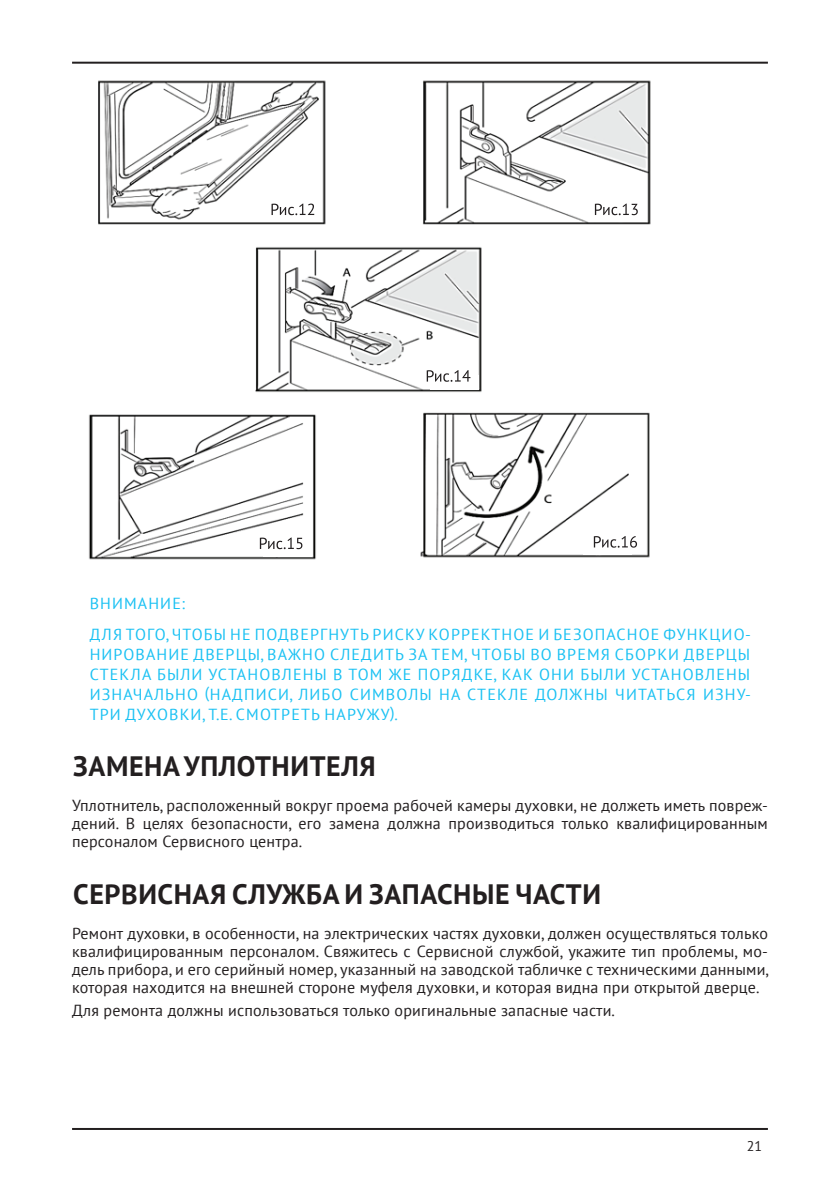
<style>
.page{position:relative;width:840px;height:1191px;background:#fff}
.page>*{position:absolute;margin:0;border:0;box-sizing:border-box;transform-origin:0 0}
.t1{font:700 28px "PT Sans";letter-spacing:.02em;color:#231f20}
.t2{font:16px/18px "PT Sans";letter-spacing:.01em;color:#231f20;text-align:justify}
.t3{font:16px/20px "PT Sans";letter-spacing:.07em;color:#1ac1f3}
.t4{font:14px "PT Sans";color:#231f20}
</style>
<div class="page">
<hr style="left:72px;top:1128px;width:695px;height:2px;background:#231f20">
<hr style="left:72px;top:62px;width:695px;height:2px;background:#231f20">
<img style="left:89px;top:80px;width:562px;height:480px">
<div style="left:268px;top:205px;width:49px;height:15px;background:#fff"></div>
<svg style="left:271px;top:204px;width:43px;height:11px"></svg>
<div style="left:595px;top:207px;width:49px;height:15px;background:#fff"></div>
<svg style="left:594px;top:204px;width:43px;height:11px"></svg>
<div style="left:429px;top:375px;width:49px;height:14px;background:#fff"></div>
<svg style="left:426px;top:370px;width:44px;height:12px"></svg>
<div style="left:263px;top:542px;width:48px;height:15px;background:#fff"></div>
<svg style="left:260px;top:537px;width:42px;height:12px"></svg>
<div style="left:583px;top:540px;width:48px;height:14px;background:#fff"></div>
<svg style="left:593px;top:536px;width:43px;height:11px"></svg>
<p class="t3" style="left:90px;top:592px;width:23px">ВНИМАНИЕ</p>
<p class="t3" style="left:90px;top:587px;width:662px;line-height:31.4px;text-indent:92px">:<br>Для того, чтобы не подвергнуть риску корректное и безопасное функцио-</p>
<p class="t3" style="left:90px;top:644px;width:662px;text-align:justify">нирование дверцы, важно следить за тем, чтобы во время сборки дверцы стекла были установлены в том же порядке, как они были установлены изначально (надписи, либо символы на стекле должны читаться изну&shy;три духовки, т.е. смотреть наружу).</p>
<h1 class="t1" style="left:73px;top:748px;width:304px">ЗАМЕНА УПЛОТНИТЕЛЯ</h1>
<p class="t2" style="left:72px;top:796px;width:697px">Уплотнитель, расположенный вокруг проема рабочей камеры духовки, не должеть иметь повреж&shy;дений. В целях безопасности, его замена должна производиться только квалифицированным персоналом Сервисного центра.</p>
<h1 class="t1" style="left:73px;top:875px;width:49px">СЕРВИ</h1>
<h1 class="t1" style="left:157px;top:875px;width:441px">СНАЯ СЛУЖБА И ЗАПАСНЫЕ ЧАСТИ</h1>
<p class="t2" style="left:72px;top:923px;width:698px">Ремонт духовки, в особенности, на электрических частях духовки, должен осуществляться только квалифицированным персоналом. Свяжитесь с Сервисной службой, укажите тип проблемы, мо&shy;дель прибора, и его серийный номер, указанный на заводской табличке с техническими данными, которая находится на внешней стороне муфеля духовки, и которая видна при открытой дверце.</p>
<p class="t2" style="left:72px;top:1001px;width:544px">Для ремонта должны использоваться только оригинальные запасные части.</p>
<p class="t4" style="left:746px;top:1136px;width:17px">21</p>
</div>
